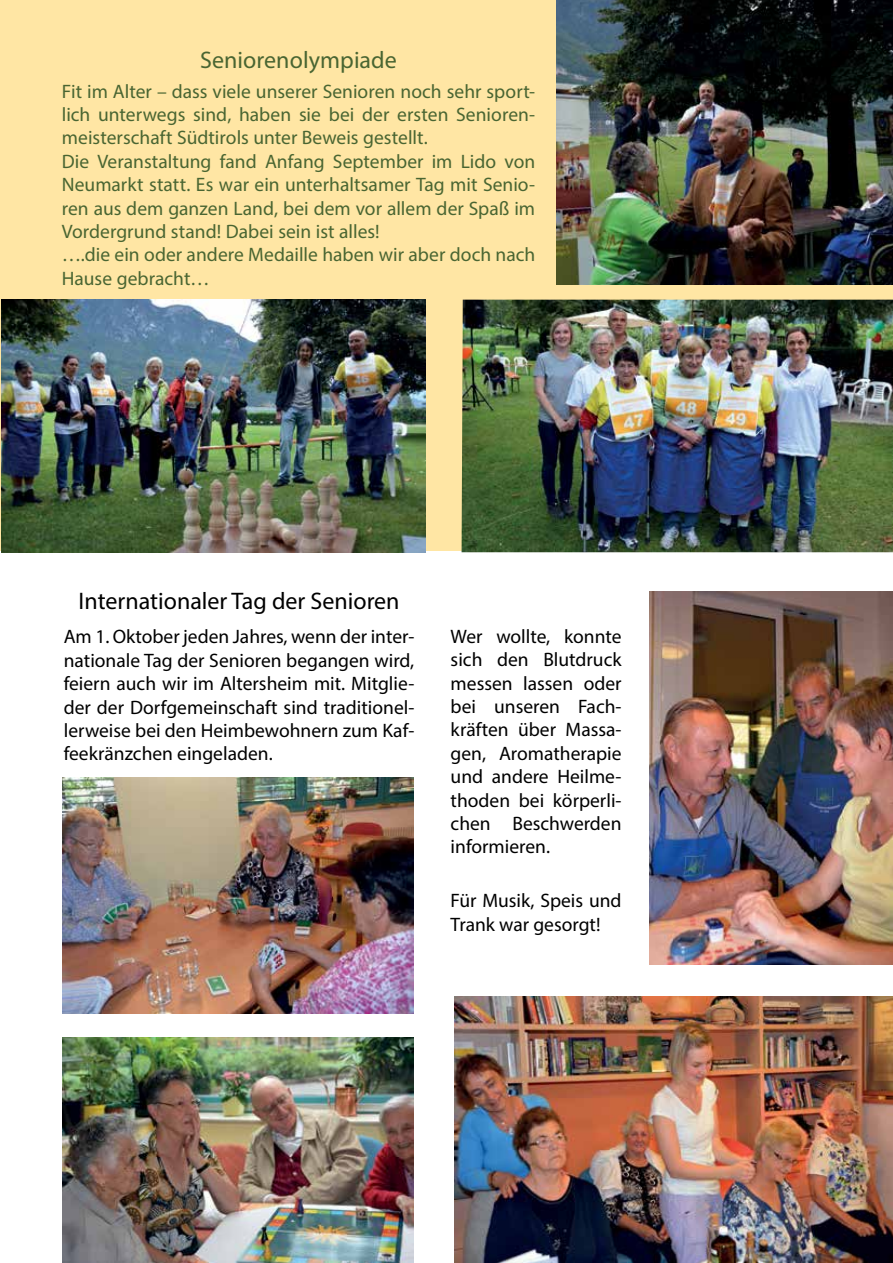
<style>
.page{position:relative;width:893px;height:1263px;background:#fff}
.page>*{position:absolute;margin:0;border:0;box-sizing:border-box;transform-origin:0 0}
.t1{font:24px "Myriad Pro";color:#000}
.t2{font:24px "Myriad Pro";letter-spacing:.005em;color:#496532}
.t3{font:19.5px/23.4px "Myriad Pro";color:#000;text-align:justify}
.t4{font:19.5px/23.4px "Myriad Pro";letter-spacing:.005em;color:#496532}
</style>
<div class="page">
<div style="left:0;top:0;width:893px;height:551px;background:#ffe6a4"></div>
<img style="left:462px;top:300px;width:431px;height:252px">
<img style="left:2px;top:300px;width:424px;height:252px">
<img style="left:556px;top:0;width:337px;height:284px">
<img style="left:454px;top:996px;width:439px;height:267px">
<img style="left:63px;top:1038px;width:351px;height:225px">
<img style="left:63px;top:777px;width:351px;height:236px">
<img style="left:649px;top:591px;width:244px;height:373px">
<p class="t2" style="left:200px;top:45px;width:198px">Seniorenolympiade</p>
<p class="t4" style="left:62px;top:79px;width:475px">Fit im Alter – dass viele unserer Senioren noch sehr sport&shy;lich unterwegs sind, haben sie bei der ersten Senioren&shy;meisterschaft Südtirols unter Beweis gestellt.<br>Die Veranstaltung fand Anfang September im Lido von Neumarkt statt. Es war ein unterhaltsamer Tag mit Senio&shy;ren aus dem ganzen Land, bei dem vor allem der Spaß im Vordergrund stand! Dabei sein ist alles!<br>….die ein oder andere Medaille haben wir aber doch nach Hause gebracht…</p>
<p class="t1" style="left:79px;top:586px;width:323px">Internationaler Tag der Senioren</p>
<p class="t3" style="left:64px;top:625px;width:352px">Am 1. Oktober jeden Jahres, wenn der inter&shy;nationale Tag der Senioren begangen wird, feiern auch wir im Altersheim mit. Mitglie&shy;der der Dorfgemeinschaft sind traditionel&shy;lerweise bei den Heimbewohnern zum Kaf&shy;feekränzchen eingeladen.</p>
<p class="t3" style="left:451px;top:624px;width:172px">Wer wollte, konnte sich den Blutdruck messen lassen oder bei unseren Fach&shy;kräften über Massa&shy;gen, Aromatherapie und andere Heilme&shy;thoden bei körperli&shy;chen Beschwerden informieren.</p>
<p class="t3" style="left:451px;top:889px;width:172px">Für Musik, Speis und<br>Trank war gesorgt!</p>
</div>
